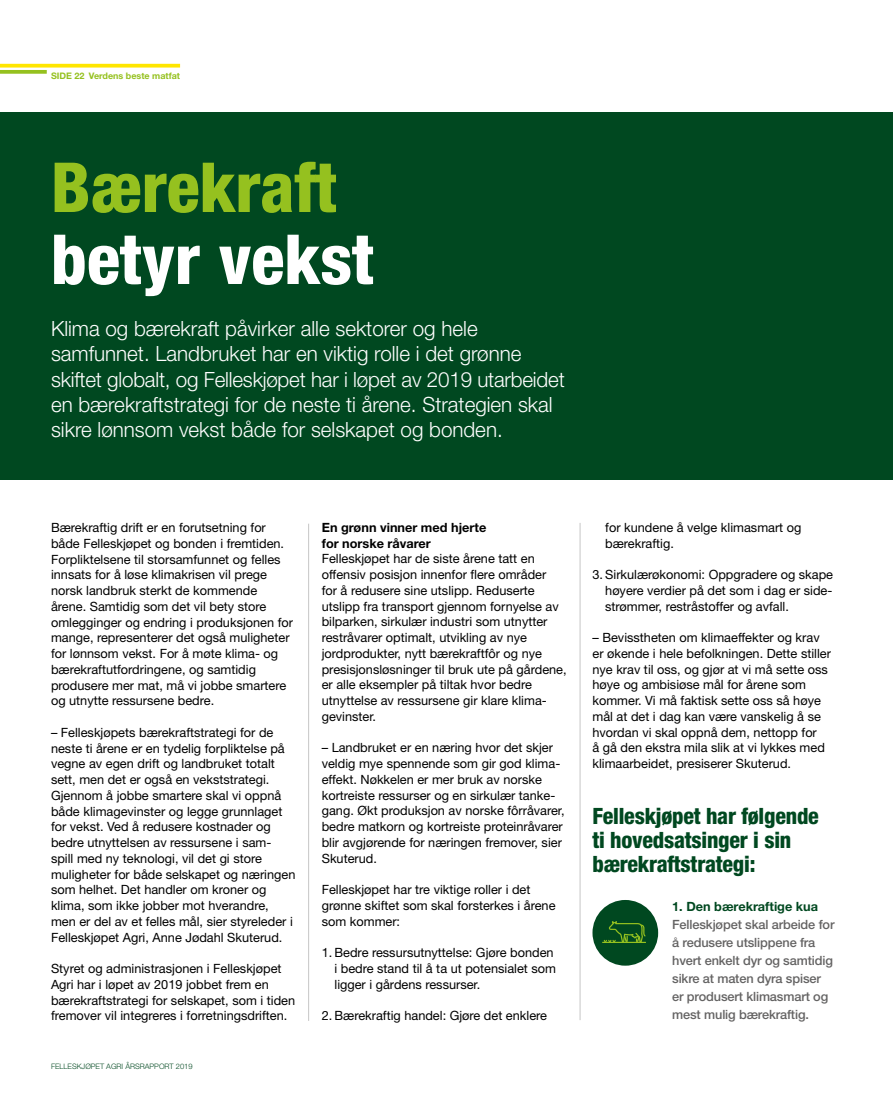
<style>
.page{position:relative;width:893px;height:1106px;background:#fff}
.page>*{position:absolute;margin:0;border:0;box-sizing:border-box;transform-origin:0 0}
.t1{font:800 condensed 69px "Helvetica Neue LT Std";color:#fff}
.t2{font:800 condensed 69px "Helvetica Neue LT Std";color:#95c11f}
.t3{font:800 condensed 22.5px/24px "Helvetica Neue LT Std";letter-spacing:-.01em;color:#004820}
.t4{font:300 21px/25.2px "Helvetica Neue LT Std";color:#fff}
.t5{font:12.75px/15.8px "Helvetica Neue LT Std";color:#000}
.t6{font:500 12.75px/18px "Helvetica Neue LT Std";letter-spacing:-.01em;color:#646363}
.t7{font:700 12.75px/15.8px "Helvetica Neue LT Std";color:#000}
.t8{font:700 12.75px "Helvetica Neue LT Std";color:#004820}
.t9{font:700 9px "Helvetica Neue LT Std";color:#95c11f}
.t10{font:300 7.5px "Helvetica Neue LT Std";color:#004820}
</style>
<div class="page">
<div style="left:0;top:112px;width:893px;height:367px;background:#004820"></div>
<svg style="left:0;top:70px;width:47px;height:4px"></svg>
<svg style="left:0;top:64px;width:180px;height:4px"></svg>
<hr style="left:580px;top:523px;width:1px;height:497px;background:#c6c6c6">
<hr style="left:308px;top:523px;width:1px;height:497px;background:#c6c6c6">
<div style="left:592px;top:900px;width:66px;height:65px;background:#004820;border-radius:50%"></div>
<hr style="left:602px;top:941px;width:44px;height:2px;background:#95c11f">
<svg style="left:604px;top:921px;width:42px;height:21px"></svg>
<p class="t9" style="left:51px;top:70px;width:35px">SIDE 22</p>
<p class="t9" style="left:89px;top:70px;width:93px">Verdens beste matfat</p>
<h1 class="t2" style="left:51px;top:145px;width:287px">Bærekraft</h1>
<h1 class="t1" style="left:51px;top:217px;width:324px">betyr vekst</h1>
<p class="t4" style="left:51px;top:316px;width:515px">Klima og bærekraft påvirker alle sektorer og hele samfunnet. Landbruket har en viktig rolle i det grønne skiftet globalt, og Felleskjøpet har i løpet av 2019 utarbeidet en bærekraftstrategi for de neste ti årene. Strategien skal sikre lønnsom vekst både for selskapet og bonden.</p>
<p class="t5" style="left:51px;top:519px;width:244px">Bærekraftig drift er en forutsetning for både Felleskjøpet og bonden i fremtiden.<br>Forpliktelsene til storsamfunnet og felles innsats for å løse klimakrisen vil prege norsk landbruk sterkt de kommende årene. Samtidig som det vil bety store omlegginger og endring i produksjonen for mange, representerer det også muligheter for lønnsom vekst. For å møte klima- og bærekraftutfordringene, og samtidig produsere mer mat, må vi jobbe smartere og utnytte ressursene bedre.</p>
<p class="t5" style="left:51px;top:724px;width:246px">– Felleskjøpets bærekraftstrategi for de neste ti årene er en tydelig forpliktelse på vegne av egen drift og landbruket totalt sett, men det er også en vekststrategi.<br>Gjennom å jobbe smartere skal vi oppnå både klimagevinster og legge grunnlaget for vekst. Ved å redusere kostnader og bedre utnyttelsen av ressursene i sam&shy;spill med ny teknologi, vil det gi store muligheter for både selskapet og næringen som helhet. Det handler om kroner og klima, som ikke jobber mot hverandre, men er del av et felles mål, sier styreleder i Felleskjøpet Agri, Anne Jødahl Skuterud.</p>
<p class="t5" style="left:51px;top:960px;width:246px">Styret og administrasjonen i Felleskjøpet Agri har i løpet av 2019 jobbet frem en bærekraftstrategi for selskapet, som i tiden fremover vil integreres i forretningsdriften.</p>
<p class="t10" style="left:51px;top:1061px;width:143px">FELLESKJØPET AGRI ÅRSRAPPORT 2019</p>
<p class="t7" style="left:322px;top:519px;width:166px">En grønn vinner med hjerte for norske råvarer</p>
<p class="t5" style="left:322px;top:551px;width:246px">Felleskjøpet har de siste årene tatt en offensiv posisjon innenfor flere områder<br>for å redusere sine utslipp. Reduserte utslipp fra transport gjennom fornyelse av bilparken, sirkulær industri som utnytter restråvarer optimalt, utvikling av nye jordprodukter, nytt bærekraftfôr og nye presisjonsløsninger til bruk ute på gårdene, er alle eksempler på tiltak hvor bedre utnyttelse av ressursene gir klare klima&shy;gevinster.</p>
<p class="t5" style="left:322px;top:740px;width:244px">– Landbruket er en næring hvor det skjer veldig mye spennende som gir god klima&shy;effekt. Nøkkelen er mer bruk av norske kortreiste ressurser og en sirkulær tanke&shy;gang. Økt produksjon av norske fôrråvarer, bedre matkorn og kortreiste proteinråvarer blir avgjørende for næringen fremover, sier Skuterud.</p>
<p class="t5" style="left:322px;top:881px;width:235px">Felleskjøpet har tre viktige roller i det grønne skiftet som skal forsterkes i årene som kommer:</p>
<p class="t5" style="left:334px;top:944px;width:223px;text-indent:-13px">1. Bedre ressursutnyttelse: Gjøre bonden i bedre stand til å ta ut potensialet som ligger i gårdens ressurser.</p>
<p class="t5" style="left:322px;top:1007px;width:227px">2. Bærekraftig handel: Gjøre det enklere</p>
<p class="t5" style="left:605px;top:519px;width:198px">for kundene å velge klimasmart og bærekraftig.</p>
<p class="t5" style="left:605px;top:566px;width:229px;text-align:justify;text-indent:-13px">3. Sirkulærøkonomi: Oppgradere og skape høyere verdier på det som i dag er side&shy;strømmer, restråstoffer og avfall.</p>
<p class="t5" style="left:592px;top:629px;width:240px">– Bevisstheten om klimaeffekter og krav er økende i hele befolkningen. Dette stiller nye krav til oss, og gjør at vi må sette oss høye og ambisiøse mål for årene som kommer. Vi må faktisk sette oss så høye mål at det i dag kan være vanskelig å se hvordan vi skal oppnå dem, nettopp for<br>å gå den ekstra mila slik at vi lykkes med klimaarbeidet, presiserer Skuterud.</p>
<h2 class="t3" style="left:592px;top:803px;width:228px">Felleskjøpet har følgende ti hovedsatsinger i sin bærekraftstrategi:</h2>
<p class="t8" style="left:672px;top:898px;width:147px">1. Den bærekraftige kua</p>
<p class="t6" style="left:672px;top:915px;width:164px">Felleskjøpet skal arbeide for å redusere utslippene fra hvert enkelt dyr og samtidig sikre at maten dyra spiser er produsert klimasmart og mest mulig bærekraftig.</p>
</div>
